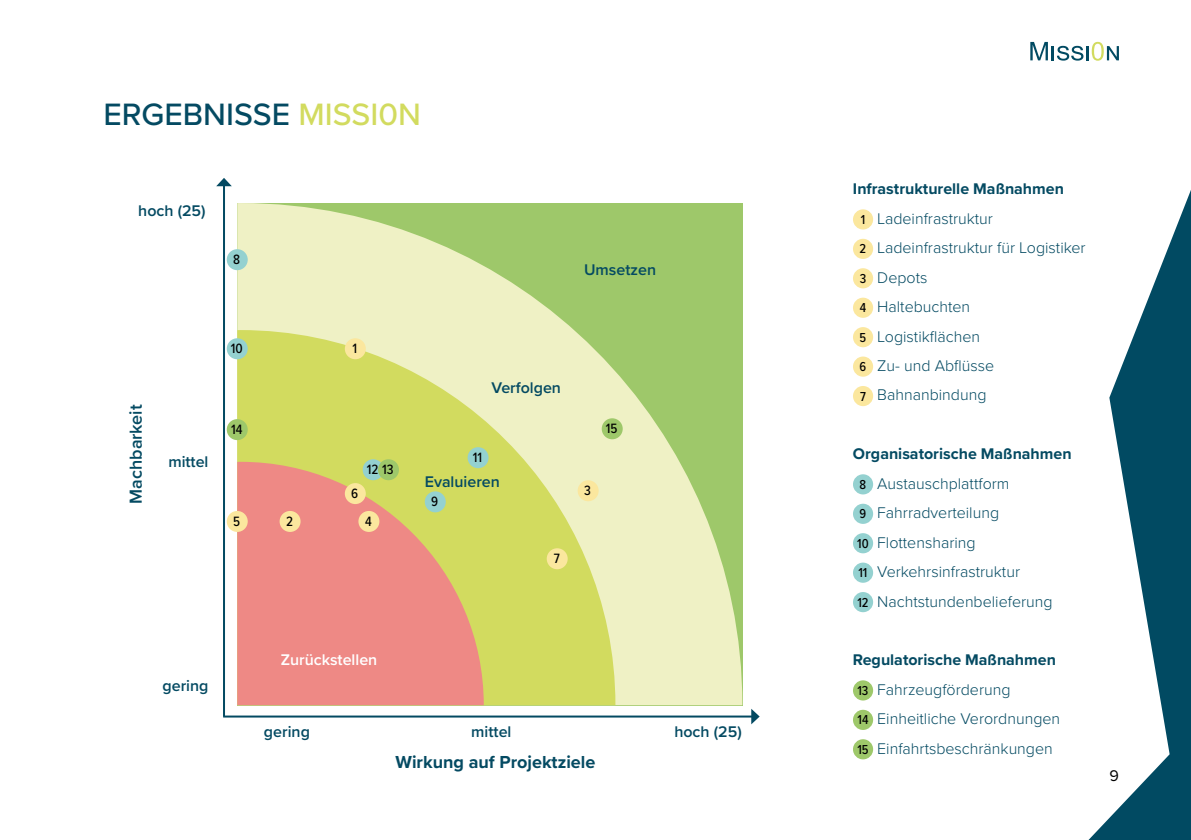
<style>
.page{position:relative;width:1191px;height:840px;background:#fff}
.page>*{position:absolute;margin:0;border:0;box-sizing:border-box;transform-origin:0 0}
.t1{font:500 32px "Proxima Nova";color:#044a62}
.t2{font:700 18px "Proxima Nova";color:#044a62}
.t3{font:600 18px "Proxima Nova";color:#044a62}
.t4{font:300 16px/29.4px "Proxima Nova";color:#044a62}
.t5{font:600 16px "Proxima Nova";color:#044a62}
.t6{font:600 16px "Proxima Nova";color:#fff}
.t7{font:16px "Proxima Nova";color:#000}
.t8{font:500 14px "Proxima Nova Cond";color:#000}
.s1{color:#d2db5f}
.s2{font-weight:700}
.s3{font-family:"Proxima Nova Cond";font-weight:500;font-size:13.4px;color:#000}
</style>
<div class="page">
<svg style="left:237px;top:203px;width:505px;height:501px;background:#c8dd99"></svg>
<svg style="left:237px;top:330px;width:378px;height:374px;background:#dbe283"></svg>
<svg style="left:237px;top:461px;width:247px;height:243px;background:#e8997d"></svg>
<hr style="left:223px;top:185px;width:2px;height:531px;background:#044a62">
<svg style="left:216px;top:178px;width:16px;height:8px"></svg>
<hr style="left:223px;top:715px;width:529px;height:2px;background:#044a62">
<svg style="left:751px;top:709px;width:8px;height:15px"></svg>
<div style="left:853px;top:209px;width:20px;height:20px;background:#fbe79e;border-radius:50%"></div>
<div style="left:853px;top:239px;width:20px;height:20px;background:#fbe79e;border-radius:50%"></div>
<div style="left:853px;top:268px;width:20px;height:20px;background:#fbe79e;border-radius:50%"></div>
<div style="left:853px;top:297px;width:20px;height:20px;background:#fbe79e;border-radius:50%"></div>
<div style="left:853px;top:327px;width:20px;height:20px;background:#fbe79e;border-radius:50%"></div>
<div style="left:853px;top:356px;width:20px;height:20px;background:#fbe79e;border-radius:50%"></div>
<div style="left:853px;top:386px;width:20px;height:20px;background:#fbe79e;border-radius:50%"></div>
<div style="left:853px;top:474px;width:20px;height:20px;background:#94d1d0;border-radius:50%"></div>
<div style="left:853px;top:503px;width:20px;height:20px;background:#94d1d0;border-radius:50%"></div>
<div style="left:853px;top:533px;width:20px;height:20px;background:#94d1d0;border-radius:50%"></div>
<div style="left:853px;top:562px;width:20px;height:20px;background:#94d1d0;border-radius:50%"></div>
<div style="left:853px;top:591px;width:20px;height:21px;background:#94d1d0;border-radius:50%"></div>
<div style="left:853px;top:680px;width:20px;height:20px;background:#9ec86a;border-radius:50%"></div>
<div style="left:853px;top:709px;width:20px;height:20px;background:#9ec86a;border-radius:50%"></div>
<div style="left:853px;top:738px;width:20px;height:21px;background:#9ec86a;border-radius:50%"></div>
<div style="left:227px;top:249px;width:21px;height:21px;background:#94d1d0;border-radius:50%"></div>
<div style="left:227px;top:338px;width:21px;height:21px;background:#94d1d0;border-radius:50%"></div>
<div style="left:227px;top:419px;width:21px;height:21px;background:#9ec86a;border-radius:50%"></div>
<div style="left:227px;top:510px;width:21px;height:21px;background:#fbe79e;border-radius:50%"></div>
<div style="left:279px;top:510px;width:21px;height:21px;background:#fbe79e;border-radius:50%"></div>
<div style="left:358px;top:510px;width:21px;height:21px;background:#fbe79e;border-radius:50%"></div>
<div style="left:345px;top:483px;width:21px;height:21px;background:#fbe79e;border-radius:50%"></div>
<div style="left:363px;top:459px;width:21px;height:21px;background:#94d1d0;border-radius:50%"></div>
<div style="left:467px;top:447px;width:21px;height:21px;background:#94d1d0;border-radius:50%"></div>
<div style="left:425px;top:491px;width:21px;height:21px;background:#94d1d0;border-radius:50%"></div>
<div style="left:577px;top:480px;width:21px;height:21px;background:#fbe79e;border-radius:50%"></div>
<div style="left:602px;top:418px;width:20px;height:21px;background:#9ec86a;border-radius:50%"></div>
<div style="left:345px;top:338px;width:21px;height:21px;background:#fbe79e;border-radius:50%"></div>
<div style="left:378px;top:459px;width:21px;height:21px;background:#9ec86a;border-radius:50%"></div>
<div style="left:547px;top:548px;width:20px;height:21px;background:#fbe79e;border-radius:50%"></div>
<svg style="left:1089px;top:190px;width:102px;height:649px"></svg>
<svg style="left:1030px;top:42px;width:18px;height:18px"></svg>
<hr style="left:1051px;top:46px;width:3px;height:14px;background:#014a62">
<svg style="left:1057px;top:42px;width:62px;height:19px"></svg>
<h1 class="t1" style="left:103px;top:90px;width:319px">ERGEBNISSE <span class="s1">MISSI0N</span></h1>
<p class="t5" style="left:138px;top:198px;width:69px">hoch (25)</p>
<p class="t8" style="left:233px;top:249px;width:8px">8</p>
<p class="t3" style="left:122px;top:503px;width:101px;rotate:-90deg">Machbarkeit</p>
<p class="t8" style="left:231px;top:338px;width:13px">10</p>
<p class="t8" style="left:352px;top:338px;width:6px">1</p>
<p class="t5" style="left:168px;top:449px;width:42px">mittel</p>
<p class="t8" style="left:231px;top:419px;width:13px">14</p>
<p class="t8" style="left:351px;top:483px;width:9px">6</p>
<p class="t8" style="left:367px;top:459px;width:28px">12 13</p>
<p class="t8" style="left:233px;top:510px;width:9px">5</p>
<p class="t8" style="left:286px;top:510px;width:8px">2</p>
<p class="t8" style="left:365px;top:510px;width:8px">4</p>
<p class="t5" style="left:584px;top:258px;width:73px">Umsetzen</p>
<p class="t5" style="left:491px;top:375px;width:71px">Verfolgen</p>
<p class="t8" style="left:473px;top:447px;width:11px">11</p>
<p class="t5" style="left:425px;top:469px;width:77px">Evaluieren</p>
<p class="t8" style="left:431px;top:491px;width:9px">9</p>
<p class="t8" style="left:553px;top:548px;width:8px">7</p>
<p class="t8" style="left:606px;top:418px;width:13px">15</p>
<p class="t8" style="left:584px;top:480px;width:8px">3</p>
<p class="t5" style="left:162px;top:673px;width:47px">gering</p>
<p class="t6" style="left:281px;top:647px;width:98px">Zurückstellen</p>
<p class="t5" style="left:264px;top:719px;width:47px">gering</p>
<p class="t5" style="left:471px;top:719px;width:42px">mittel</p>
<p class="t5" style="left:674px;top:719px;width:69px">hoch (25)</p>
<p class="t2" style="left:395px;top:748px;width:201px">Wirkung auf Projektziele</p>
<p class="t4" style="left:859px;top:173px;width:227px;text-indent:-7px"><span class="s2">Infrastrukturelle Maßnahmen<br></span><span class="s3">1</span> Ladeinfrastruktur<br><span class="s3">2</span> Ladeinfrastruktur für Logistiker<br><span class="s3">3</span> Depots<br><span class="s3">4</span> Haltebuchten<br><span class="s3">5</span> Logistikflächen<br><span class="s3">6</span> Zu- und Abflüsse<br><span class="s3">7</span> Bahnanbindung</p>
<p class="t4" style="left:853px;top:438px;width:220px"><span class="s2">Organisatorische Maßnahmen<br></span><span class="s3">8</span> Austauschplattform<br><span class="s3">9</span> Fahrradverteilung<br><span class="s3">10</span> Flottensharing<br><span class="s3">11</span> Verkehrsinfrastruktur<br><span class="s3">12</span> Nachtstundenbelieferung</p>
<p class="t4" style="left:853px;top:644px;width:209px"><span class="s2">Regulatorische Maßnahmen<br></span><span class="s3">13</span> Fahrzeugförderung<br><span class="s3">14</span> Einheitliche Verordnungen<br><span class="s3">15</span> Einfahrtsbeschränkungen</p>
<p class="t7" style="left:1109px;top:762px;width:11px">9</p>
</div>
